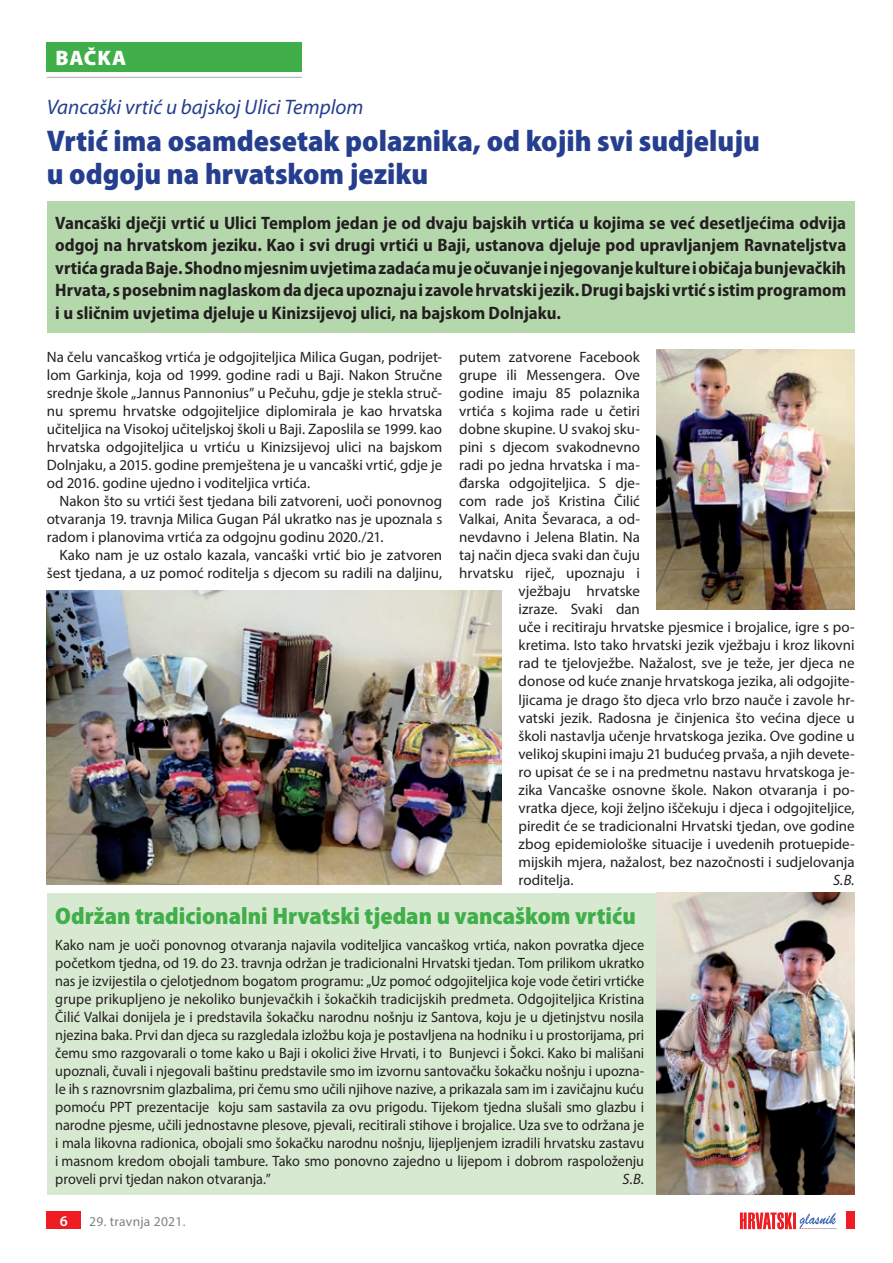
<style>
.page{position:relative;width:893px;height:1263px;background:#fff}
.page>*{position:absolute;margin:0;border:0;box-sizing:border-box;transform-origin:0 0}
.t1{font:900 semi-condensed 30px/33px "Myriad Pro";color:#253f8e}
.t2{font:900 semi-condensed 24px "Myriad Pro";color:#40ae49}
.t3{font:italic 21px "Myriad Pro";color:#253f8e}
.t4{font:900 21px "Myriad Pro";letter-spacing:.035em;color:#fff}
.t5{font:700 semi-condensed 18px/22.5px "Myriad Pro";color:#231f20;text-align:justify}
.t6{font:15px/18px "Myriad Pro";color:#231f20;text-align:justify}
.t7{font:15px/18px "Myriad Pro";color:#231f20;text-align:justify;scale:.95 1}
.t8{font:italic 15px "Myriad Pro";color:#231f20}
.t9{font:600 15px "Myriad Pro";color:#fff}
.t10{font:13.5px "Myriad Pro";letter-spacing:.02em;color:#808285}
</style>
<div class="page">
<svg style="left:740px;top:1212px;width:96px;height:17px"></svg>
<div style="left:846px;top:1212px;width:9px;height:17px;background:#ee1d23"></div>
<div style="left:47px;top:1212px;width:34px;height:17px;background:#ee1d23"></div>
<div style="left:47px;top:43px;width:255px;height:29px;background:#40ae49"></div>
<hr style="left:47px;top:77px;width:255px;height:1px;background:#a8a9ad">
<div style="left:47px;top:201px;width:808px;height:132px;background:#b5d7ac"></div>
<img style="left:47px;top:590px;width:455px;height:294px">
<img style="left:657px;top:350px;width:198px;height:259px">
<div style="left:47px;top:893px;width:808px;height:302px;background:#d8e9d2"></div>
<img style="left:657px;top:893px;width:198px;height:302px">
<h3 class="t4" style="left:55px;top:44px;width:72px">BaČka</h3>
<h3 class="t3" style="left:47px;top:94px;width:318px">Vancaški vrtić u bajskoj Ulici Templom</h3>
<h1 class="t1" style="left:47px;top:123px;width:715px">Vrtić ima osamdesetak polaznika, od kojih svi sudjeluju u odgoju na hrvatskom jeziku</h1>
<p class="t5" style="left:55px;top:211px;width:792px">Vancaški dječji vrtić u Ulici Templom jedan je od dvaju bajskih vrtića u kojima se već desetljećima odvija odgoj na hrvatskom jeziku. Kao i svi drugi vrtići u Baji, ustanova djeluje pod upravljanjem Ravnateljstva vrtića grada Baje. Shodno mjesnim uvjetima zadaća mu je očuvanje i njegovanje kulture i običaja bunjevačkih Hrvata, s posebnim naglaskom da djeca upoznaju i zavole hrvatski jezik. Drugi bajski vrtić s istim programom i u sličnim uvjetima djeluje u Kinizsijevoj ulici, na bajskom Dolnjaku.</p>
<p class="t6" style="left:47px;top:348px;width:397px">Na čelu vancaškog vrtića je odgojiteljica Milica Gugan, podrijet&shy;lom Garkinja, koja od 1999. godine radi u Baji. Nakon Stručne srednje škole „Jannus Pannonius” u Pečuhu, gdje je stekla struč&shy;nu spremu hrvatske odgojiteljice diplomirala je kao hrvatska učiteljica na Visokoj učiteljskoj školi u Baji. Zaposlila se 1999. kao hrvatska odgojiteljica u vrtiću u Kinizsijevoj ulici na bajskom Dolnjaku, a 2015. godine premještena je u vancaški vrtić, gdje je od 2016. godine ujedno i voditeljica vrtića.</p>
<p class="t6" style="left:47px;top:492px;width:397px;text-indent:13px">Nakon što su vrtići šest tjedana bili zatvoreni, uoči ponovnog otvaranja 19. travnja Milica Gugan Pál ukratko nas je upoznala s radom i planovima vrtića za odgojnu godinu 2020./21.</p>
<p class="t6" style="left:47px;top:546px;width:397px;text-align:right">Kako nam je uz ostalo kazala, vancaški vrtić bio je zatvoren šest tjedana, a uz pomoć roditelja s djecom su radili na daljinu,</p>
<p class="t6" style="left:459px;top:348px;width:182px">putem zatvorene Facebook</p>
<p class="t6" style="left:459px;top:366px;width:182px">grupe ili Messengera. Ove</p>
<p class="t6" style="left:459px;top:384px;width:182px">godine imaju 85 polaznika</p>
<p class="t6" style="left:459px;top:402px;width:182px">vrtića s kojima rade u četiri</p>
<p class="t6" style="left:459px;top:420px;width:182px">dobne skupine. U svakoj sku-</p>
<p class="t6" style="left:459px;top:438px;width:182px">pini s djecom svakodnevno</p>
<p class="t6" style="left:459px;top:456px;width:182px">radi po jedna hrvatska i ma-</p>
<p class="t6" style="left:459px;top:474px;width:182px">đarska odgojiteljica. S dje-</p>
<p class="t6" style="left:459px;top:492px;width:182px">com rade još Kristina Čilić</p>
<p class="t6" style="left:459px;top:510px;width:182px">Valkai, Anita Ševaraca, a od-</p>
<p class="t6" style="left:459px;top:528px;width:182px">nevdavno i Jelena Blatin. Na</p>
<p class="t6" style="left:459px;top:546px;width:182px">taj način djeca svaki dan čuju</p>
<p class="t6" style="left:459px;top:564px;width:182px">hrvatsku riječ, upoznaju i</p>
<p class="t6" style="left:519px;top:582px;width:123px">vježbaju hrvatske</p>
<p class="t6" style="left:519px;top:600px;width:123px">izraze. Svaki dan</p>
<p class="t6" style="left:519px;top:618px;width:338px">uče i recitiraju hrvatske pjesmice i brojalice, igre s po-</p>
<p class="t6" style="left:519px;top:636px;width:338px">kretima. Isto tako hrvatski jezik vježbaju i kroz likovni</p>
<p class="t6" style="left:519px;top:654px;width:338px">rad te tjelovježbe. Nažalost, sve je teže, jer djeca ne</p>
<p class="t6" style="left:519px;top:672px;width:338px">donose od kuće znanje hrvatskoga jezika, ali odgojite-</p>
<p class="t6" style="left:519px;top:690px;width:338px">ljicama je drago što djeca vrlo brzo nauče i zavole hr-</p>
<p class="t6" style="left:519px;top:708px;width:338px">vatski jezik. Radosna je činjenica što većina djece u</p>
<p class="t6" style="left:519px;top:726px;width:338px">školi nastavlja učenje hrvatskoga jezika. Ove godine u</p>
<p class="t6" style="left:519px;top:744px;width:338px">velikoj skupini imaju 21 budućeg prvaša, a njih devete-</p>
<p class="t6" style="left:519px;top:762px;width:338px">ro upisat će se i na predmetnu nastavu hrvatskoga je-</p>
<p class="t6" style="left:519px;top:780px;width:338px">zika Vancaške osnovne škole. Nakon otvaranja i po-</p>
<p class="t6" style="left:519px;top:798px;width:338px">vratka djece, koji željno iščekuju i djeca i odgojiteljice,</p>
<p class="t6" style="left:519px;top:816px;width:338px">piredit će se tradicionalni Hrvatski tjedan, ove godine</p>
<p class="t6" style="left:519px;top:834px;width:338px">zbog epidemiološke situacije i uvedenih protuepide-</p>
<p class="t6" style="left:519px;top:852px;width:338px">mijskih mjera, nažalost, bez nazočnosti i sudjelovanja</p>
<p class="t6" style="left:519px;top:870px;width:57px">roditelja.</p>
<p class="t8" style="left:833px;top:870px;width:23px">S.B.</p>
<h2 class="t2" style="left:55px;top:900px;width:582px">Održan tradicionalni Hrvatski tjedan u vancaškom vrtiću</h2>
<p class="t7" style="left:55px;top:936px;width:621px">Kako nam je uoči ponovnog otvaranja najavila voditeljica vancaškog vrtića, nakon povratka djece početkom tjedna, od 19. do 23. travnja održan je tradicionalni Hrvatski tjedan. Tom prilikom ukratko nas je izvijestila o cjelotjednom bogatom programu: „Uz pomoć odgojiteljica koje vode četiri vrtićke grupe prikupljeno je nekoliko bunjevačkih i šokačkih tradicijskih predmeta. Odgojiteljica Kristina Čilić Valkai donijela je i predstavila šokačku narodnu nošnju iz Santova, koju je u djetinjstvu nosila njezina baka. Prvi dan djeca su razgledala izložbu koja je postavljena na hodniku i u prostorijama, pri čemu smo razgovarali o tome kako u Baji i okolici žive Hrvati, i to Bunjevci i Šokci. Kako bi mališani upoznali, čuvali i njegovali baštinu predstavile smo im izvornu santovačku šokačku nošnju i upozna&shy;le ih s raznovrsnim glazbalima, pri čemu smo učili njihove nazive, a prikazala sam im i zavičajnu kuću pomoću PPT prezentacije koju sam sastavila za ovu prigodu. Tijekom tjedna slušali smo glazbu i narodne pjesme, učili jednostavne plesove, pjevali, recitirali stihove i brojalice. Uza sve to održana je i mala likovna radionica, obojali smo šokačku narodnu nošnju, lijepljenjem izradili hrvatsku zastavu i masnom kredom obojali tambure. Tako smo ponovno zajedno u lijepom i dobrom raspoloženju proveli prvi tjedan nakon otvaranja.”</p>
<p class="t8" style="left:623px;top:1170px;width:23px">S.B.</p>
<p class="t9" style="left:60px;top:1211px;width:10px">6</p>
<p class="t10" style="left:89px;top:1213px;width:98px">29. travnja 2021.</p>
</div>
